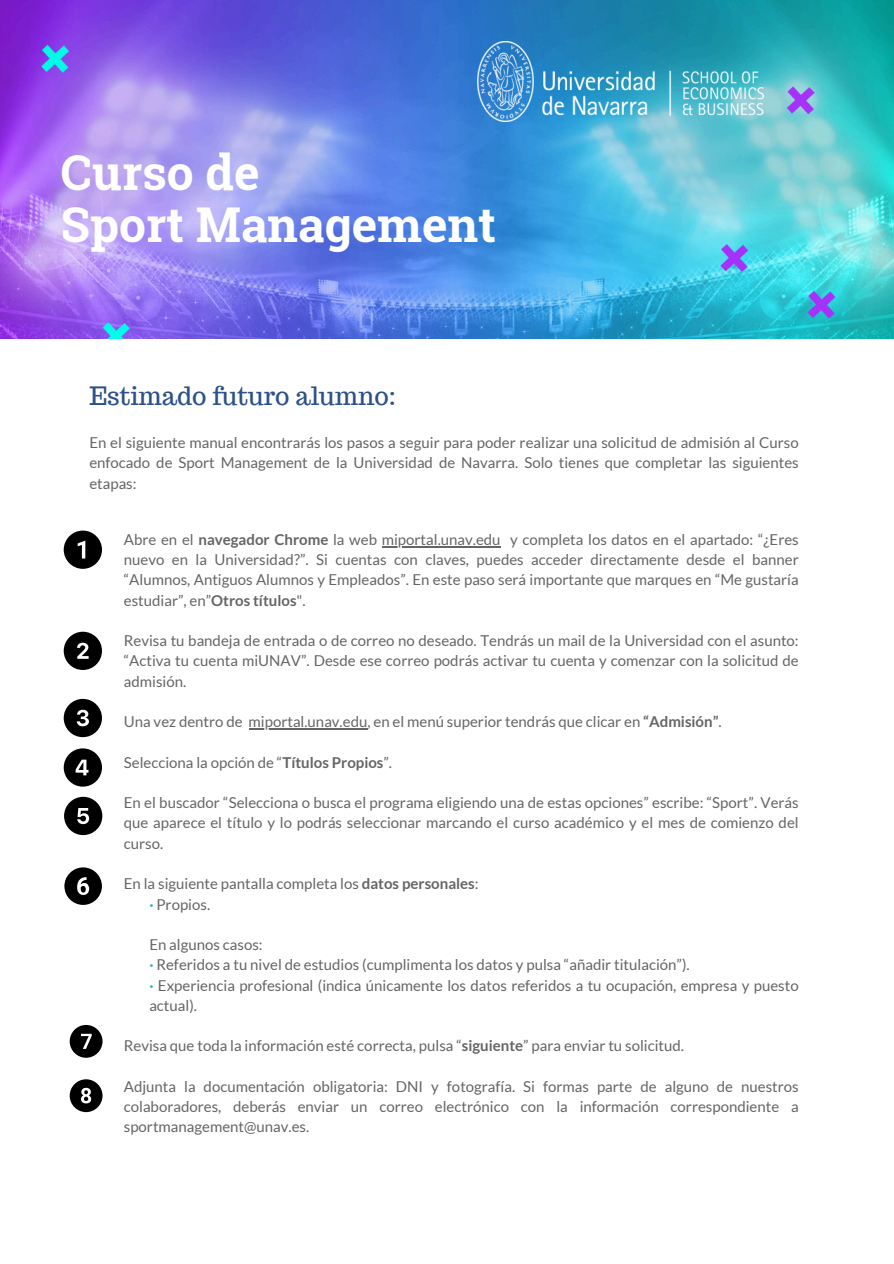
<style>
.page{position:relative;width:894px;height:1264px;background:#fff}
.page>*{position:absolute;margin:0;border:0;box-sizing:border-box;transform-origin:0 0}
.t1{font:700 48px/51.8px "Roboto Slab";color:#fff}
.t2{font:24.75px "Trocchi";color:#2b5187}
.t3{font:15px/20.2px "Lato";color:#656565;text-align:justify}
.s1{font-weight:700}
.s2{font-weight:700;color:#34b1c7}
</style>
<div class="page">
<hr style="left:381px;top:546px;width:119px;height:1px;background:#656565">
<hr style="left:248px;top:728px;width:119px;height:1px;background:#656565">
<svg style="left:64px;top:530px;width:38px;height:39px"></svg>
<svg style="left:64px;top:631px;width:38px;height:39px"></svg>
<svg style="left:64px;top:699px;width:38px;height:38px"></svg>
<svg style="left:64px;top:796px;width:38px;height:39px"></svg>
<svg style="left:64px;top:748px;width:38px;height:38px"></svg>
<svg style="left:64px;top:867px;width:38px;height:37px"></svg>
<svg style="left:70px;top:1025px;width:32px;height:32px"></svg>
<svg style="left:70px;top:1079px;width:32px;height:33px"></svg>
<img style="left:0;top:0;width:893px;height:339px">
<img style="left:477px;top:41px;width:288px;height:80px">
<p class="t1" style="left:61px;top:146px;width:436px">Curso de<br>Sport Management</p>
<p class="t2" style="left:89px;top:379px;width:308px">Estimado futuro alumno:</p>
<p class="t3" style="left:89px;top:432px;width:710px">En el siguiente manual encontrarás los pasos a seguir para poder realizar una solicitud de admisión al Curso enfocado de Sport Management de la Universidad de Navarra. Solo tienes que completar las siguientes etapas:</p>
<p class="t3" style="left:124px;top:529px;width:676px">Abre en el <span class="s1">navegador Chrome</span> la web miportal.unav.edu y completa los datos en el apartado: “¿Eres</p>
<p class="t3" style="left:124px;top:549px;width:676px">nuevo en la Universidad?”. Si cuentas con claves, puedes acceder directamente desde el banner “Alumnos, Antiguos Alumnos y Empleados”. En este paso será importante que marques en “Me gustaría estudiar”, en”<span class="s1">Otros títulos</span>".</p>
<p class="t3" style="left:124px;top:630px;width:676px">Revisa tu bandeja de entrada o de correo no deseado. Tendrás un mail de la Universidad con el asunto: “Activa tu cuenta miUNAV”. Desde ese correo podrás activar tu cuenta y comenzar con la solicitud de admisión.</p>
<h1 class="t3" style="left:124px;top:711px;width:599px">Una vez dentro de miportal.unav.edu, en el menú superior tendrás que clicar en <span class="s1">“Admisión”</span>.</h1>
<h2 class="t3" style="left:124px;top:751px;width:270px">Selecciona la opción de “<span class="s1">Títulos Propios</span>”.</h2>
<p class="t3" style="left:124px;top:792px;width:676px">En el buscador “Selecciona o busca el programa eligiendo una de estas opciones” escribe: “Sport”. Verás que aparece el título y lo podrás seleccionar marcando el curso académico y el mes de comienzo del</p>
<p class="t3" style="left:124px;top:832px;width:41px">curso.</p>
<p class="t3" style="left:124px;top:873px;width:356px">En la siguiente pantalla completa los <span class="s1">datos personales</span>:</p>
<p class="t3" style="left:149px;top:893px;width:62px"><span class="s2">·</span> Propios.</p>
<p class="t3" style="left:149px;top:934px;width:115px">En algunos casos:</p>
<p class="t3" style="left:149px;top:954px;width:541px"><span class="s2">·</span> Referidos a tu nivel de estudios (cumplimenta los datos y pulsa “añadir titulación”).</p>
<p class="t3" style="left:149px;top:974px;width:650px"><span class="s2">·</span> Experiencia profesional (indica únicamente los datos referidos a tu ocupación, empresa y puesto actual).</p>
<p class="t3" style="left:124px;top:1035px;width:561px">Revisa que toda la información esté correcta, pulsa “<span class="s1">siguiente</span>” para enviar tu solicitud.</p>
<p class="t3" style="left:124px;top:1075px;width:676px">Adjunta la documentación obligatoria: DNI y fotografía. Si formas parte de alguno de nuestros colaboradores, deberás enviar un correo electrónico con la información correspondiente a sportmanagement@unav.es.</p>
</div>
